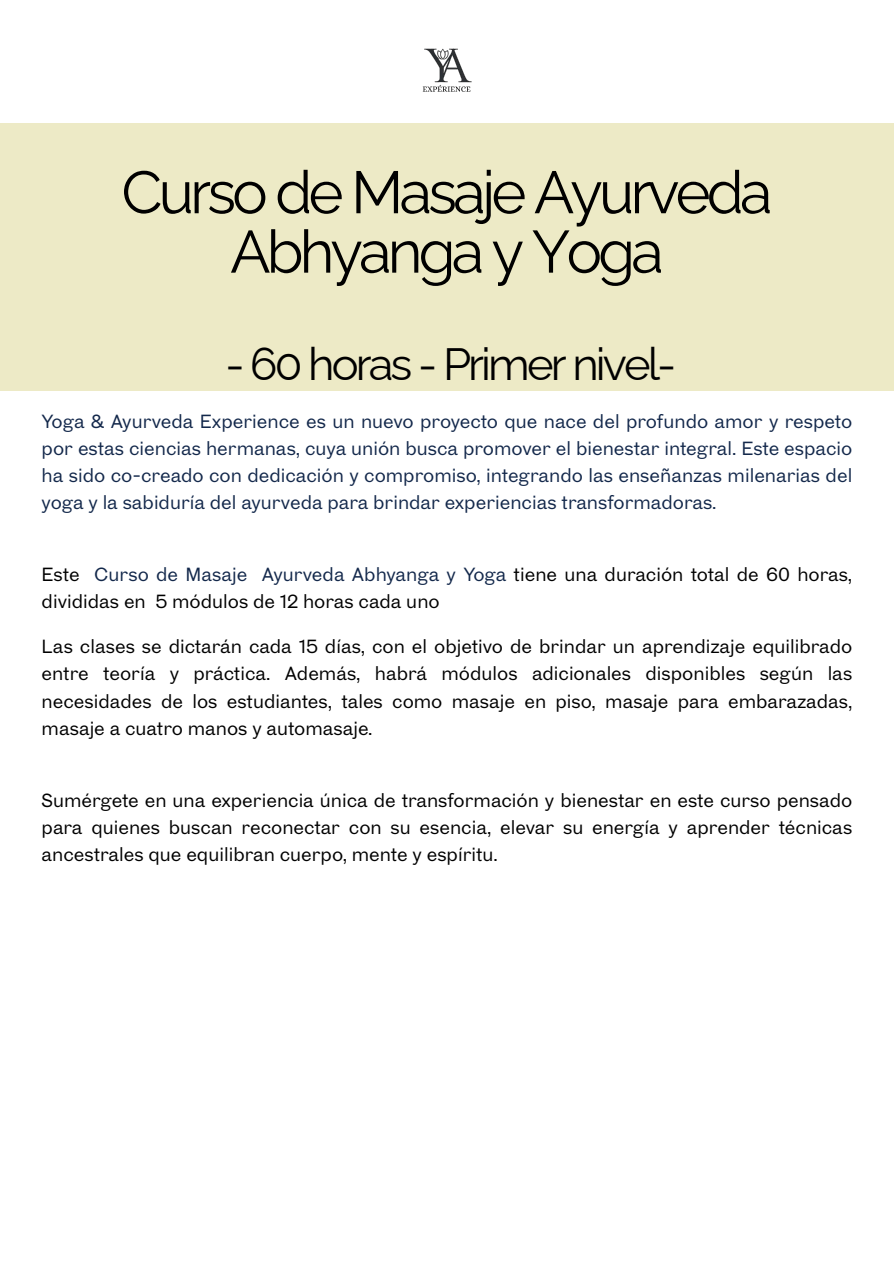
<style>
.page{position:relative;width:894px;height:1263px;background:#fff}
.page>*{position:absolute;margin:0;border:0;box-sizing:border-box;transform-origin:0 0}
.t1{font:59.55px/59.4px "Raleway";letter-spacing:-.065em;color:#000;text-align:center}
.t2{font:45.3px "Raleway";letter-spacing:-.065em;color:#000}
.t3{font:18px/27px "Touvlo";color:#000;text-align:justify}
.t4{font:18px/27px "Touvlo";color:#13284b;text-align:justify}
.s1{color:#13284b}
</style>
<div class="page">
<img style="left:422px;top:48px;width:50px;height:44px">
<div style="left:0;top:123px;width:893px;height:267px;background:#edeac6"></div>
<p class="t1" style="left:121px;top:163px;width:652px">Curso de Masaje Ayurveda<br>Abhyanga y Yoga</p>
<p class="t2" style="left:225px;top:337px;width:452px">- 60 horas - Primer nivel-</p>
<p class="t4" style="left:42px;top:407px;width:811px">Yoga &amp; Ayurveda Experience es un nuevo proyecto que nace del profundo amor y respeto por estas ciencias hermanas, cuya unión busca promover el bienestar integral. Este espacio ha sido co-creado con dedicación y compromiso, integrando las enseñanzas milenarias del yoga y la sabiduría del ayurveda para brindar experiencias transformadoras.</p>
<p class="t3" style="left:42px;top:560px;width:811px">Este <span class="s1">Curso de Masaje Ayurveda Abhyanga y Yoga</span> tiene una duración total de 60 horas, divididas en 5 módulos de 12 horas cada uno</p>
<p class="t3" style="left:42px;top:631px;width:811px">Las clases se dictarán cada 15 días, con el objetivo de brindar un aprendizaje equilibrado entre teoría y práctica. Además, habrá módulos adicionales disponibles según las necesidades de los estudiantes, tales como masaje en piso, masaje para embarazadas, masaje a cuatro manos y automasaje.</p>
<p class="t3" style="left:42px;top:786px;width:811px">Sumérgete en una experiencia única de transformación y bienestar en este curso pensado para quienes buscan reconectar con su esencia, elevar su energía y aprender técnicas ancestrales que equilibran cuerpo, mente y espíritu.</p>
</div>
